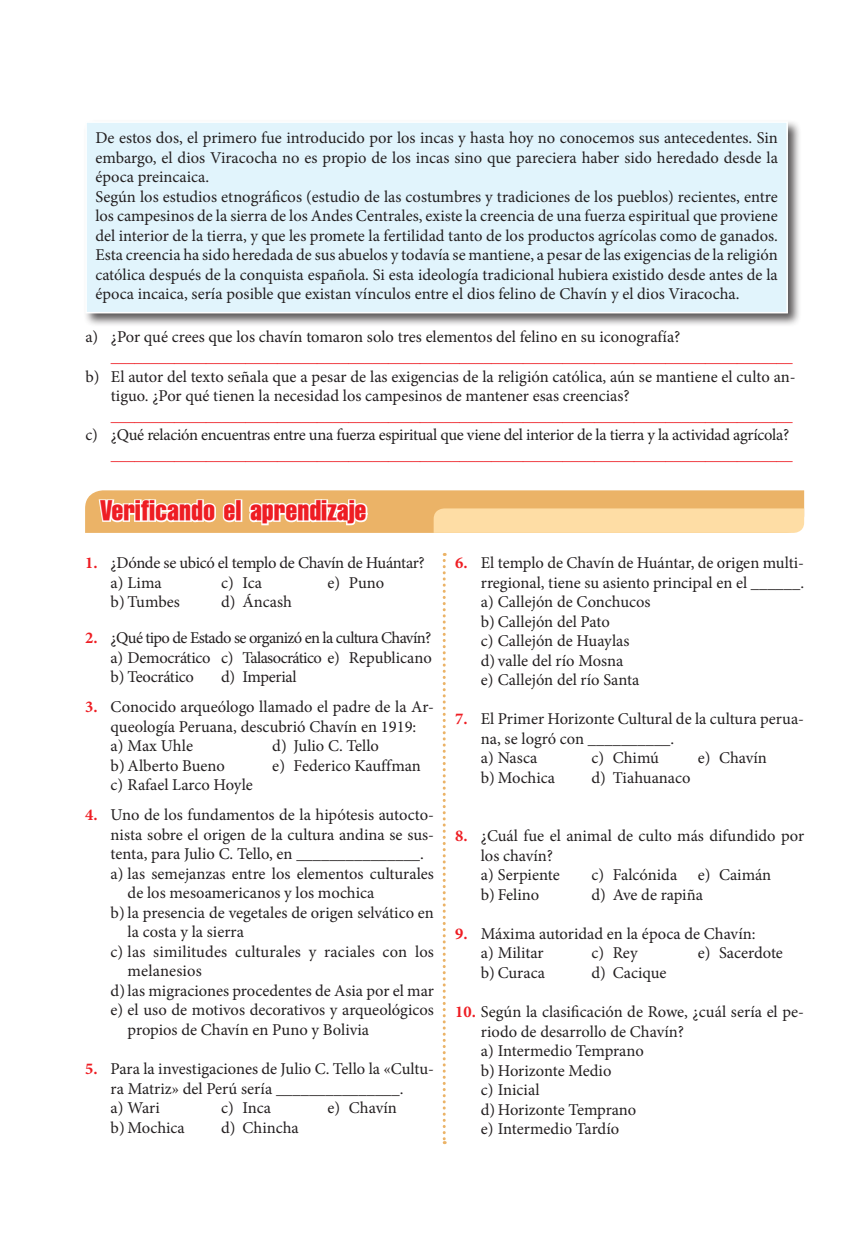
<style>
.page{position:relative;width:868px;height:1234px;background:#fff}
.page>*{position:absolute;margin:0;border:0;box-sizing:border-box;transform-origin:0 0}
.t1{font:27px "Triumvirate Compressed";color:#ee1d23}
.t2{font:16.5px/19.5px "Minion Pro";color:#231f20}
.t3{font:16.5px "Minion Pro";color:#ee1d23}
.t4{font:16.5px/19.5px "Minion Pro";letter-spacing:-.02em;color:#231f20}
.s1{font-weight:700;color:#ee1d23}
</style>
<div class="page">
<svg style="left:85px;top:490px;width:719px;height:43px;background:#f3ca8f"></svg>
<svg style="left:442px;top:553px;width:3px;height:590px"></svg>
<div style="left:83px;top:119px;width:719px;height:208px;background:#231f20;opacity:.75"></div>
<div style="left:86px;top:122px;width:701px;height:190px;background:#e1f4fc"></div>
<div style="left:85px;top:121px;width:702px;height:192px;border:2px solid #fff"></div>
<p class="t2" style="left:95px;top:128px;width:684px">De estos dos, el primero fue introducido por los incas y hasta hoy no conocemos sus antecedentes. Sin embargo, el dios Viracocha no es propio de los incas sino que pareciera haber sido heredado desde la época preincaica.<br>Según los estudios etnográficos (estudio de las costumbres y tradiciones de los pueblos) recientes, entre los campesinos de la sierra de los Andes Centrales, existe la creencia de una fuerza espiritual que proviene del interior de la tierra, y que les promete la fertilidad tanto de los productos agrícolas como de ganados.<br>Esta creencia ha sido heredada de sus abuelos y todavía se mantiene, a pesar de las exigencias de la religión católica después de la conquista española. Si esta ideología tradicional hubiera existido desde antes de la época incaica, sería posible que existan vínculos entre el dios felino de Chavín y el dios Viracocha.</p>
<p class="t2" style="left:85px;top:327px;width:596px">a) ¿Por qué crees que los chavín tomaron solo tres elementos del felino en su iconografía?</p>
<p class="t3" style="left:111px;top:345px;width:683px">______________________________________________________________________________________</p>
<p class="t2" style="left:111px;top:366px;width:686px;text-indent:-26px">b) El autor del texto señala que a pesar de las exigencias de la religión católica, aún se mantiene el culto an&shy;tiguo. ¿Por qué tienen la necesidad los campesinos de mantener esas creencias?</p>
<p class="t3" style="left:111px;top:404px;width:683px">______________________________________________________________________________________</p>
<p class="t4" style="left:85px;top:425px;width:705px">c) ¿Qué relación encuentras entre una fuerza espiritual que viene del interior de la tierra y la actividad agrícola?</p>
<p class="t3" style="left:111px;top:443px;width:683px">______________________________________________________________________________________</p>
<h1 class="t1" style="left:100px;top:493px;width:268px">Verificando el aprendizaje</h1>
<p class="t4" style="left:111px;top:553px;width:316px;text-indent:-26px"><span class="s1">1.</span> ¿Dónde se ubicó el templo de Chavín de Huántar? a) Lima</p>
<p class="t2" style="left:221px;top:572px;width:42px">c) Ica</p>
<p class="t2" style="left:327px;top:572px;width:58px">e) Puno</p>
<p class="t2" style="left:111px;top:592px;width:71px">b) Tumbes</p>
<p class="t2" style="left:221px;top:592px;width:72px">d) Áncash</p>
<p class="t2" style="left:111px;top:628px;width:322px;text-align:justify;text-indent:-26px"><span class="s1">2.</span> ¿Qué tipo de Estado se organizó en la cultura Chavín? a) Democrático c) Talasocrático e) Republicano b) Teocrático</p>
<p class="t2" style="left:221px;top:667px;width:77px">d) Imperial</p>
<p class="t2" style="left:111px;top:697px;width:325px;text-indent:-26px"><span class="s1">3.</span> Conocido arqueólogo llamado el padre de la Ar&shy;queología Peruana, descubrió Chavín en 1919:<br>a) Max Uhle</p>
<p class="t2" style="left:272px;top:736px;width:108px">d) Julio C. Tello</p>
<p class="t2" style="left:111px;top:755px;width:116px">b) Alberto Bueno</p>
<p class="t2" style="left:272px;top:755px;width:150px">e) Federico Kauffman</p>
<p class="t2" style="left:111px;top:775px;width:144px">c) Rafael Larco Hoyle</p>
<p class="t2" style="left:85px;top:805px;width:350px"><span class="s1">4.</span> Uno de los fundamentos de la hipótesis autocto-</p>
<p class="t2" style="left:111px;top:824px;width:325px">nista sobre el origen de la cultura andina se sus-</p>
<p class="t2" style="left:111px;top:844px;width:315px">tenta, para Julio C. Tello, en _______________.</p>
<p class="t2" style="left:111px;top:863px;width:325px">a) las semejanzas entre los elementos culturales</p>
<p class="t2" style="left:128px;top:883px;width:248px">de los mesoamericanos y los mochica</p>
<p class="t2" style="left:111px;top:902px;width:325px">b) la presencia de vegetales de origen selvático en</p>
<p class="t2" style="left:128px;top:922px;width:118px">la costa y la sierra</p>
<p class="t2" style="left:111px;top:941px;width:325px">c) las similitudes culturales y raciales con los</p>
<p class="t2" style="left:128px;top:961px;width:76px">melanesios</p>
<p class="t2" style="left:111px;top:980px;width:325px">d) las migraciones procedentes de Asia por el mar</p>
<p class="t2" style="left:111px;top:1000px;width:325px">e) el uso de motivos decorativos y arqueológicos</p>
<p class="t2" style="left:128px;top:1019px;width:243px">propios de Chavín en Puno y Bolivia</p>
<p class="t2" style="left:111px;top:1058px;width:325px;text-indent:-26px"><span class="s1">5.</span> Para la investigaciones de Julio C. Tello la «Cultu&shy;ra Matriz» del Perú sería _______________.<br>a) Wari</p>
<p class="t2" style="left:221px;top:1097px;width:51px">c) Inca</p>
<p class="t2" style="left:327px;top:1097px;width:71px">e) Chavín</p>
<p class="t2" style="left:111px;top:1117px;width:76px">b) Mochica</p>
<p class="t2" style="left:221px;top:1117px;width:79px">d) Chincha</p>
<p class="t2" style="left:480px;top:553px;width:325px;text-indent:-26px"><span class="s1">6.</span> El templo de Chavín de Huántar, de origen multi&shy;rregional, tiene su asiento principal en el ______. a) Callejón de Conchucos<br>b) Callejón del Pato<br>c) Callejón de Huaylas<br>d) valle del río Mosna<br>e) Callejón del río Santa</p>
<p class="t2" style="left:480px;top:709px;width:325px;text-indent:-26px"><span class="s1">7.</span> El Primer Horizonte Cultural de la cultura perua&shy;na, se logró con __________.<br>a) Nasca</p>
<p class="t2" style="left:591px;top:748px;width:69px">c) Chimú</p>
<p class="t2" style="left:697px;top:748px;width:71px">e) Chavín</p>
<p class="t2" style="left:480px;top:767px;width:76px">b) Mochica</p>
<p class="t2" style="left:591px;top:767px;width:100px">d) Tiahuanaco</p>
<p class="t2" style="left:480px;top:826px;width:325px;text-indent:-26px"><span class="s1">8.</span> ¿Cuál fue el animal de culto más difundido por los chavín?<br>a) Serpiente</p>
<p class="t2" style="left:591px;top:865px;width:181px">c) Falcónida e) Caimán</p>
<p class="t2" style="left:480px;top:884px;width:60px">b) Felino</p>
<p class="t2" style="left:591px;top:884px;width:113px">d) Ave de rapiña</p>
<p class="t2" style="left:480px;top:923px;width:276px;text-indent:-26px"><span class="s1">9.</span> Máxima autoridad en la época de Chavín: a) Militar</p>
<p class="t2" style="left:591px;top:943px;width:48px">c) Rey</p>
<p class="t2" style="left:697px;top:943px;width:87px">e) Sacerdote</p>
<p class="t2" style="left:480px;top:962px;width:66px">b) Curaca</p>
<p class="t2" style="left:591px;top:962px;width:77px">d) Cacique</p>
<p class="t2" style="left:480px;top:1001px;width:325px;text-indent:-26px"><span class="s1">10.</span> Según la clasificación de Rowe, ¿cuál sería el pe&shy;riodo de desarrollo de Chavín?<br>a) Intermedio Temprano<br>b) Horizonte Medio<br>c) Inicial<br>d) Horizonte Temprano<br>e) Intermedio Tardío</p>
</div>
